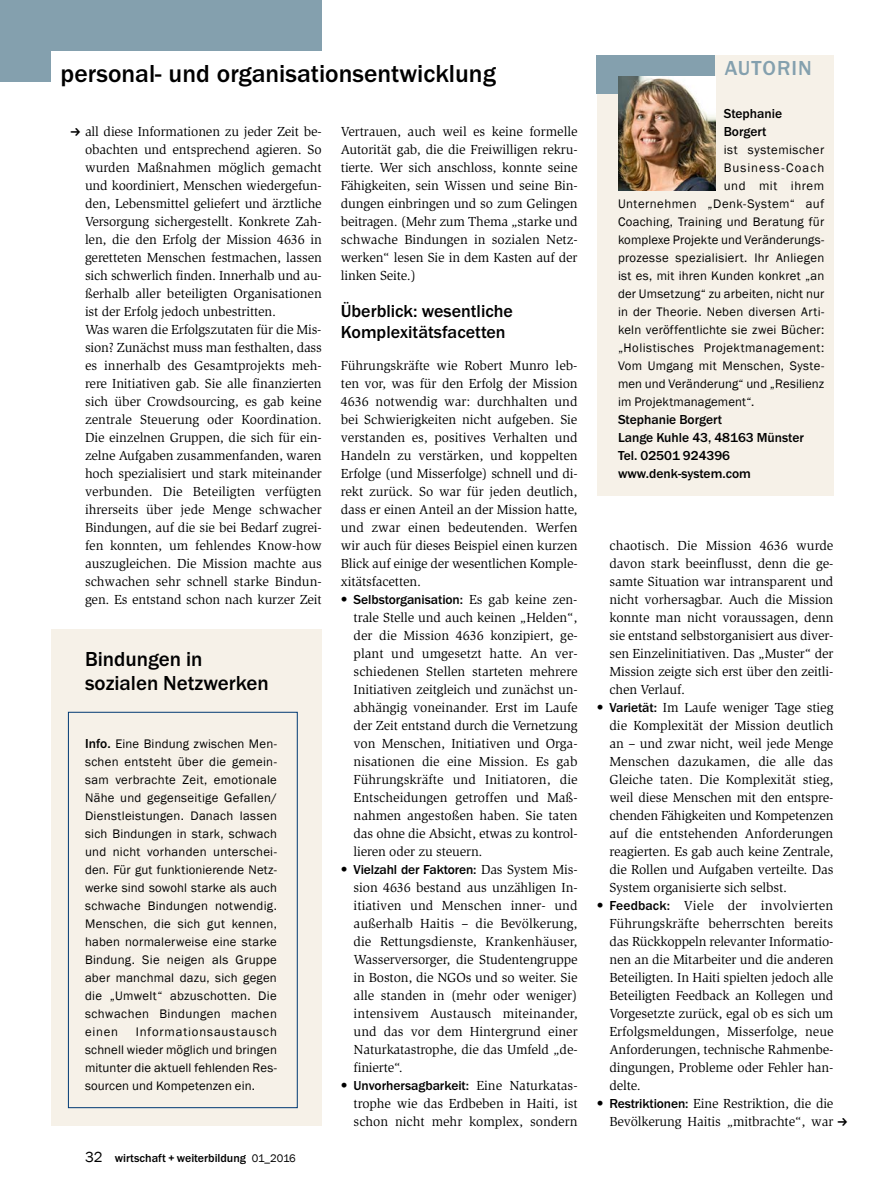
<style>
.page{position:relative;width:893px;height:1191px;background:#fff}
.page>*{position:absolute;margin:0;border:0;box-sizing:border-box;transform-origin:0 0}
.t1{font:500 25.5px "Franklin Goth EF";color:#000}
.t2{font:500 21px/24px "Franklin Goth EF";color:#000}
.t3{font:500 21px "Franklin Goth EF";letter-spacing:.05em;color:#84a0ae}
.t4{font:500 18px/21px "Franklin Goth EF";color:#000}
.t5{font:13.5px/18px "Slimbach Std";letter-spacing:-.01em;color:#000;text-align:justify}
.t6{font:500 13.5px/18px "Franklin Goth EF";color:#000}
.t7{font:12.75px/18px "Franklin Gothic";letter-spacing:.02em;color:#000;text-align:justify}
.t8{font:12.75px "Franklin Gothic";letter-spacing:.04em;color:#000}
.t9{font:12.75px "Franklin Gothic";letter-spacing:.085em;color:#000}
.t10{font:12.75px "Franklin Gothic";letter-spacing:.045em;color:#000}
.t11{font:500 12px "Franklin Goth EF";color:#000}
.s1{font-family:"Slimbach Std";font-weight:400}
.s2{font-family:"Franklin Goth EF";font-weight:500;font-size:13.5px}
.s3{font-family:"Franklin Gothic";font-weight:400;font-size:15px}
.s4{font-family:"Franklin Gothic";font-weight:400;font-size:11.25px}
.s5{font-family:"Franklin Goth EF";font-weight:500}
</style>
<div class="page">
<div style="left:0;top:0;width:322px;height:82px;background:#84a0ae"></div>
<div style="left:51px;top:51px;width:290px;height:38px;background:#fff"></div>
<div style="left:51px;top:629px;width:271px;height:497px;background:#f6f1e8"></div>
<div style="left:68px;top:712px;width:230px;height:396px;border:1px solid #003973"></div>
<div style="left:597px;top:55px;width:236px;height:441px;background:#f6f1e8"></div>
<div style="left:597px;top:55px;width:118px;height:39px;background:#84a0ae"></div>
<img style="left:618px;top:76px;width:97px;height:115px">
<h1 class="t1" style="left:61px;top:59px;width:437px">personal- und organisationsentwicklung</h1>
<p class="t5" style="left:85px;top:122px;width:238px;text-align:left">all diese Informationen zu jeder Zeit be&shy;obachten und entsprechend agieren. So wurden Maßnahmen möglich gemacht und koordiniert, Menschen wiedergefun&shy;den, Lebensmittel geliefert und ärztliche Versorgung sichergestellt. Konkrete Zah&shy;len, die den Erfolg der Mission 4636 in geretteten Menschen festmachen, lassen sich schwerlich finden. Innerhalb und au&shy;ßerhalb aller beteiligten Organisationen ist der Erfolg jedoch unbestritten.<br>Was waren die Erfolgszutaten für die Mis&shy;sion? Zunächst muss man festhalten, dass es innerhalb des Gesamtprojekts meh&shy;rere Initiativen gab. Sie alle finanzierten sich über Crowdsourcing, es gab keine zentrale Steuerung oder Koordination.<br>Die einzelnen Gruppen, die sich für ein&shy;zelne Aufgaben zusammenfanden, waren hoch spezialisiert und stark miteinander verbunden. Die Beteiligten verfügten ihrerseits über jede Menge schwacher Bindungen, auf die sie bei Bedarf zugrei&shy;fen konnten, um fehlendes Know-how auszugleichen. Die Mission machte aus schwachen sehr schnell starke Bindun&shy;gen. Es entstand schon nach kurzer Zeit</p>
<p class="t5" style="left:341px;top:122px;width:238px">Vertrauen, auch weil es keine formelle Autorität gab, die die Freiwilligen rekru&shy;tierte. Wer sich anschloss, konnte seine Fähigkeiten, sein Wissen und seine Bin&shy;dungen einbringen und so zum Gelingen beitragen. (Mehr zum Thema „starke und schwache Bindungen in sozialen Netz&shy;werken“ lesen Sie in dem Kasten auf der linken Seite.)</p>
<h3 class="t4" style="left:341px;top:301px;width:174px">Überblick: wesentliche<br>Komplexitätsfacetten</h3>
<p class="t5" style="left:341px;top:356px;width:238px">Führungskräfte wie Robert Munro leb&shy;ten vor, was für den Erfolg der Mission 4636 notwendig war: durchhalten und bei Schwierigkeiten nicht aufgeben. Sie verstanden es, positives Verhalten und Handeln zu verstärken, und koppelten Erfolge (und Misserfolge) schnell und di&shy;rekt zurück. So war für jeden deutlich, dass er einen Anteil an der Mission hatte, und zwar einen bedeutenden. Werfen wir auch für dieses Beispiel einen kurzen Blick auf einige der wesentlichen Komple&shy;xitätsfacetten.</p>
<p class="t6" style="left:341px;top:590px;width:237px"><span class="s1">•</span> Selbstorganisation: <span class="s1">Es gab keine zen-</span></p>
<p class="t5" style="left:354px;top:608px;width:226px">trale Stelle und auch keinen „Helden“, der die Mission 4636 konzipiert, ge&shy;plant und umgesetzt hatte. An ver&shy;schiedenen Stellen starteten mehrere Initiativen zeitgleich und zunächst un&shy;abhängig voneinander. Erst im Laufe der Zeit entstand durch die Vernetzung von Menschen, Initiativen und Orga&shy;nisationen die eine Mission. Es gab Führungskräfte und Initiatoren, die Entscheidungen getroffen und Maß&shy;nahmen angestoßen haben. Sie taten das ohne die Absicht, etwas zu kontrol&shy;lieren oder zu steuern.</p>
<p class="t6" style="left:341px;top:860px;width:238px"><span class="s1">•</span> Vielzahl der Faktoren: <span class="s1">Das System Mis-</span></p>
<p class="t5" style="left:354px;top:878px;width:226px">sion 4636 bestand aus unzähligen In&shy;itiativen und Menschen inner- und außerhalb Haitis – die Bevölkerung, die Rettungsdienste, Krankenhäuser, Wasserversorger, die Studentengruppe in Boston, die NGOs und so weiter. Sie alle standen in (mehr oder weniger) intensivem Austausch miteinander, und das vor dem Hintergrund einer Naturkatastrophe, die das Umfeld „de&shy;finierte“.</p>
<p class="t6" style="left:341px;top:1076px;width:237px"><span class="s1">•</span> Unvorhersagbarkeit: <span class="s1">Eine Naturkatas-</span></p>
<p class="t5" style="left:354px;top:1094px;width:225px">trophe wie das Erdbeben in Haiti, ist schon nicht mehr komplex, sondern</p>
<h2 class="t2" style="left:85px;top:647px;width:185px">Bindungen in sozialen Netzwerken</h2>
<p class="t7" style="left:85px;top:735px;width:193px"><span class="s2">Info.</span> Eine Bindung zwischen Men&shy;schen entsteht ü ber die gemein&shy;sam verbrachte Zeit, emotionale Nähe und gegenseitige Gefallen/ Dienstleistungen. Danach lassen sich Bindungen in stark, schwach und nicht vorhanden unterschei&shy;den. Fü r gut funktionierende Netz&shy;werke sind sowohl starke als auch schwache Bindungen notwendig.<br>Menschen, die sich gut kennen, haben normalerweise eine starke Bindung. Sie neigen als Gruppe aber manchmal dazu, sich gegen die „Umwelt“ abzuschotten. Die schwachen Bindungen machen einen</p>
<p class="t7" style="left:85px;top:1023px;width:193px;text-indent:51px">Informationsaustausch schnell wieder möglich und bringen mitunter die aktuell fehlenden Res&shy;sourcen und Kompetenzen ein.</p>
<p class="t11" style="left:85px;top:1151px;width:212px"><span class="s3">32</span> wirtschaft + weiterbildung <span class="s4">01_2016</span></p>
<h2 class="t3" style="left:725px;top:57px;width:89px">AUTORIN</h2>
<p class="t6" style="left:724px;top:104px;width:60px">Stephanie<br>Borgert</p>
<p class="t8" style="left:724px;top:141px;width:102px">ist systemischer</p>
<p class="t9" style="left:724px;top:159px;width:102px">Business-Coach</p>
<p class="t10" style="left:724px;top:177px;width:102px">und mit ihrem</p>
<p class="t8" style="left:618px;top:195px;width:208px">Unternehmen „Denk-System“ auf</p>
<p class="t7" style="left:618px;top:213px;width:208px">Coaching, Training und Beratung für</p>
<p class="t7" style="left:618px;top:231px;width:208px">komplexe Projekte und Veränderungs-</p>
<p class="t7" style="left:618px;top:249px;width:208px">prozesse spezialisiert. Ihr Anliegen</p>
<p class="t7" style="left:618px;top:267px;width:208px">ist es, mit ihren Kunden konkret „an</p>
<p class="t7" style="left:618px;top:285px;width:208px">der Umsetzung“ zu arbeiten, nicht nur</p>
<p class="t7" style="left:618px;top:303px;width:208px">in der Theorie. Neben diversen Arti-</p>
<p class="t7" style="left:618px;top:321px;width:208px">keln veröffentlichte sie zwei Bücher:</p>
<p class="t7" style="left:618px;top:339px;width:208px">„Holistisches Projektmanagement:</p>
<p class="t7" style="left:618px;top:357px;width:208px">Vom Umgang mit Menschen, Syste-</p>
<p class="t7" style="left:618px;top:375px;width:208px">men und Veränderung“ und „Resilienz</p>
<p class="t7" style="left:618px;top:393px;width:138px">im Projektmanagement“.</p>
<p class="t6" style="left:618px;top:410px;width:187px">Stephanie Borgert<br>Lange Kuhle 43, 48163 Münster<br>Tel. 02501 924396 www.denk-system.com</p>
<p class="t5" style="left:609px;top:536px;width:226px">chaotisch. Die Mission 4636 wurde davon stark beeinflusst, denn die ge&shy;samte Situation war intransparent und nicht vorhersagbar. Auch die Mission konnte man nicht voraussagen, denn sie entstand selbstorganisiert aus diver&shy;sen Einzelinitiativen. Das „Muster“ der Mission zeigte sich erst über den zeitli&shy;chen Verlauf.</p>
<p class="t5" style="left:609px;top:698px;width:226px;text-indent:-13px">• <span class="s5">Varietät:</span> Im Laufe weniger Tage stieg die Komplexität der Mission deutlich an – und zwar nicht, weil jede Menge Menschen dazukamen, die alle das Gleiche taten. Die Komplexität stieg, weil diese Menschen mit den entspre&shy;chenden Fähigkeiten und Kompetenzen auf die entstehenden Anforderungen reagierten. Es gab auch keine Zentrale, die Rollen und Aufgaben verteilte. Das System organisierte sich selbst.</p>
<p class="t5" style="left:609px;top:896px;width:226px;text-indent:-13px">• <span class="s5">Feedback:</span> Viele der involvierten Führungskräfte beherrschten bereits das Rückkoppeln relevanter Informatio&shy;nen an die Mitarbeiter und die anderen Beteiligten. In Haiti spielten jedoch alle Beteiligten Feedback an Kollegen und Vorgesetzte zurück, egal ob es sich um Erfolgsmeldungen, Misserfolge, neue Anforderungen, technische Rahmenbe&shy;dingungen, Probleme oder Fehler han&shy;delte.</p>
<p class="t5" style="left:597px;top:1094px;width:238px;text-align:right">• <span class="s5">Restriktionen:</span> Eine Restriktion, die die<br>Bevölkerung Haitis „mitbrachte“, war</p>
</div>
